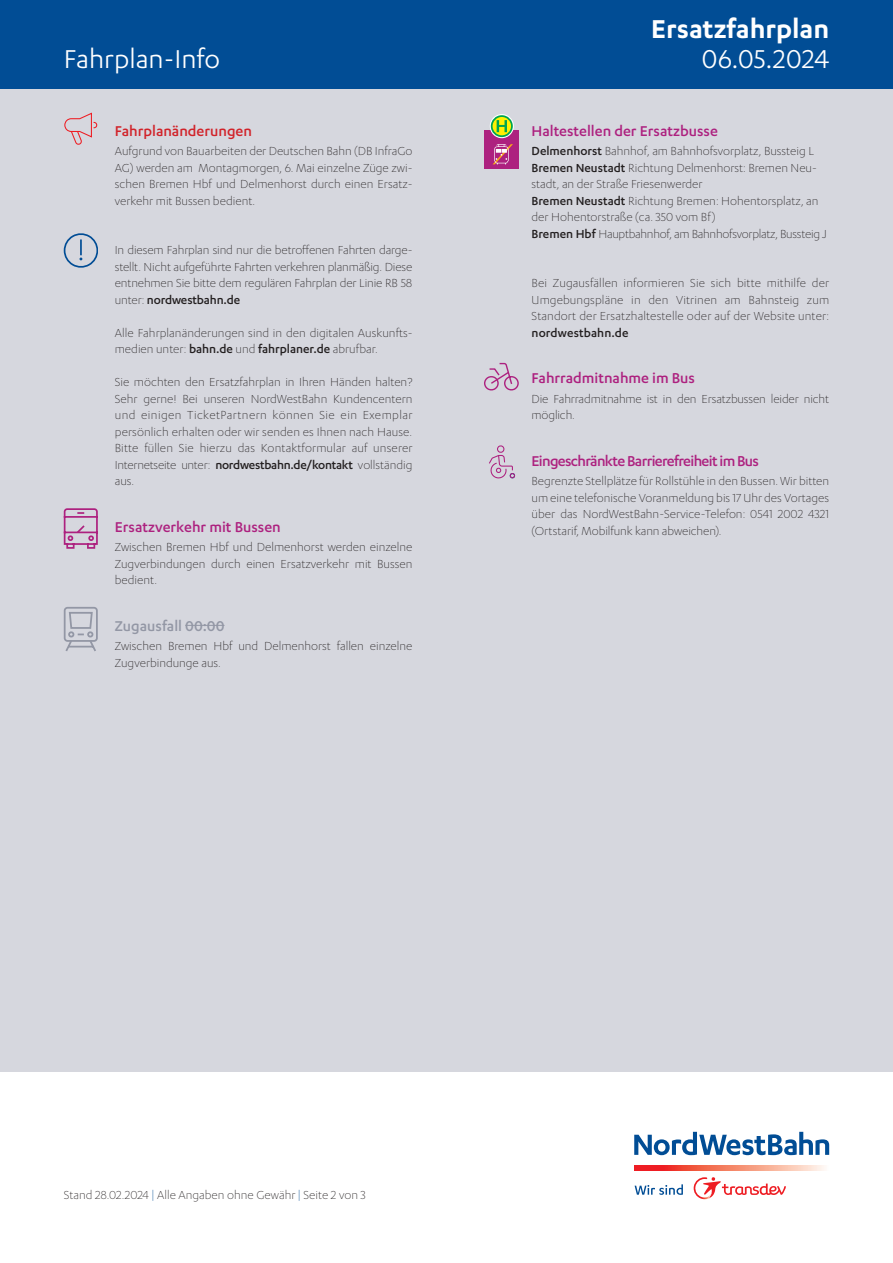
<style>
.page{position:relative;width:893px;height:1263px;background:#fff}
.page>*{position:absolute;margin:0;border:0;box-sizing:border-box;transform-origin:0 0}
.t1{font:30px "Karbon";color:#fff}
.t2{font:600 30px "Karbon";color:#fff}
.t3{font:500 16.5px "Karbon";color:#ad217f}
.t4{font:500 16.5px "Karbon";letter-spacing:-.04em;color:#ad217f}
.t5{font:500 16.5px "Karbon";color:#d1232a}
.t6{font:500 16.5px "Karbon";color:#9397a5}
.t7{font:300 13.5px/16.5px "Karbon";color:#231f20;text-align:justify}
.t8{font:500 13.5px "Karbon";letter-spacing:.01em;color:#231f20}
.s1{font-weight:500}
.s2{color:#014d95}
</style>
<div class="page">
<div style="left:0;top:0;width:893px;height:89px;background:#014d95"></div>
<div style="left:0;top:89px;width:893px;height:982px;background:#d6d7de"></div>
<div style="left:485px;top:131px;width:34px;height:38px;background:#ad217f"></div>
<svg style="left:493px;top:144px;width:20px;height:20px"></svg>
<svg style="left:490px;top:114px;width:24px;height:24px"></svg>
<svg style="left:492px;top:116px;width:20px;height:20px"></svg>
<div style="left:491px;top:115px;width:22px;height:22px;border:2px solid #00a54f;border-radius:50%"></div>
<svg style="left:497px;top:120px;width:10px;height:12px"></svg>
<svg style="left:634px;top:1165px;width:190px;height:5px"></svg>
<svg style="left:635px;top:1184px;width:48px;height:11px"></svg>
<svg style="left:712px;top:1177px;width:74px;height:20px"></svg>
<img style="left:693px;top:1177px;width:19px;height:22px">
<svg style="left:634px;top:1132px;width:195px;height:23px"></svg>
<svg style="left:64px;top:233px;width:34px;height:34px"></svg>
<svg style="left:64px;top:607px;width:34px;height:44px"></svg>
<svg style="left:64px;top:112px;width:34px;height:33px"></svg>
<svg style="left:64px;top:508px;width:34px;height:41px"></svg>
<svg style="left:484px;top:363px;width:35px;height:27px"></svg>
<svg style="left:489px;top:445px;width:27px;height:34px"></svg>
<hr style="left:185px;top:625px;width:40px;height:1px;background:#9397a5">
<h1 class="t1" style="left:64px;top:42px;width:158px">Fahrplan-Info</h1>
<p class="t5" style="left:115px;top:122px;width:139px">Fahrplanänderungen</p>
<p class="t7" style="left:115px;top:143px;width:299px">Aufgrund von Bauarbeiten der Deutschen Bahn (DB InfraGo AG) werden am Montagmorgen, 6. Mai einzelne Züge zwi&shy;schen Bremen Hbf und Delmenhorst durch einen Ersatz&shy;verkehr mit Bussen bedient.</p>
<p class="t7" style="left:115px;top:242px;width:299px">In diesem Fahrplan sind nur die betroffenen Fahrten darge&shy;stellt. Nicht aufgeführte Fahrten verkehren planmäßig. Diese entnehmen Sie bitte dem regulären Fahrplan der Linie RB 58 unter: <span class="s1">nordwestbahn.de</span></p>
<p class="t7" style="left:115px;top:324px;width:299px">Alle Fahrplanänderungen sind in den digitalen Auskunfts&shy;medien unter: <span class="s1">bahn.de</span> und <span class="s1">fahrplaner.de</span> abrufbar.</p>
<p class="t7" style="left:115px;top:374px;width:299px">Sie möchten den Ersatzfahrplan in Ihren Händen halten?<br>Sehr gerne! Bei unseren NordWestBahn Kundencentern und einigen TicketPartnern können Sie ein Exemplar persönlich erhalten oder wir senden es Ihnen nach Hause.<br>Bitte füllen Sie hierzu das Kontaktformular auf unserer Internetseite unter: <span class="s1">nordwestbahn.de/kontakt</span> vollständig aus.</p>
<p class="t3" style="left:115px;top:518px;width:167px">Ersatzverkehr mit Bussen</p>
<p class="t7" style="left:115px;top:539px;width:299px">Zwischen Bremen Hbf und Delmenhorst werden einzelne Zugverbindungen durch einen Ersatzverkehr mit Bussen bedient.</p>
<p class="t6" style="left:115px;top:617px;width:111px">Zugausfall 00:00</p>
<p class="t7" style="left:115px;top:638px;width:299px">Zwischen Bremen Hbf und Delmenhorst fallen einzelne<br>Zugverbindunge aus.</p>
<h1 class="t2" style="left:651px;top:12px;width:179px">Ersatzfahrplan</h1>
<h1 class="t1" style="left:701px;top:42px;width:129px">06.05.2024</h1>
<p class="t3" style="left:531px;top:122px;width:188px">Haltestellen der Ersatzbusse</p>
<p class="t7" style="left:531px;top:143px;width:297px;text-align:left"><span class="s1">Delmenhorst</span> Bahnhof, am Bahnhofsvorplatz, Bussteig L <span class="s1">Bremen Neustadt</span> Richtung Delmenhorst: Bremen Neu&shy;stadt, an der Straße Friesenwerder<br><span class="s1">Bremen Neustadt</span> Richtung Bremen: Hohentorsplatz, an der Hohentorstraße (ca. 350 vom Bf)<br><span class="s1">Bremen Hbf</span> Hauptbahnhof, am Bahnhofsvorplatz, Bussteig J</p>
<p class="t7" style="left:532px;top:275px;width:299px">Bei Zugausfällen informieren Sie sich bitte mithilfe der Umgebungspläne in den Vitrinen am Bahnsteig zum Standort der Ersatzhaltestelle oder auf der Website unter:</p>
<p class="t8" style="left:532px;top:325px;width:99px">nordwestbahn.de</p>
<p class="t3" style="left:531px;top:369px;width:165px">Fahrradmitnahme im Bus</p>
<p class="t7" style="left:531px;top:390px;width:299px">Die Fahrradmitnahme ist in den Ersatzbussen leider nicht möglich.</p>
<p class="t4" style="left:531px;top:452px;width:229px">Eingeschränkte Barrierefreiheit im Bus</p>
<p class="t7" style="left:531px;top:473px;width:299px">Begrenzte Stellplätze für Rollstühle in den Bussen. Wir bitten um eine telefonische Voranmeldung bis 17 Uhr des Vortages über das NordWestBahn-Service-Telefon: 0541 2002 4321 (Ortstarif, Mobilfunk kann abweichen).</p>
<p class="t7" style="left:64px;top:1186px;width:304px">Stand 28.02.2024 <span class="s2">|</span> Alle Angaben ohne Gewähr <span class="s2">|</span> Seite 2 von 3</p>
</div>
